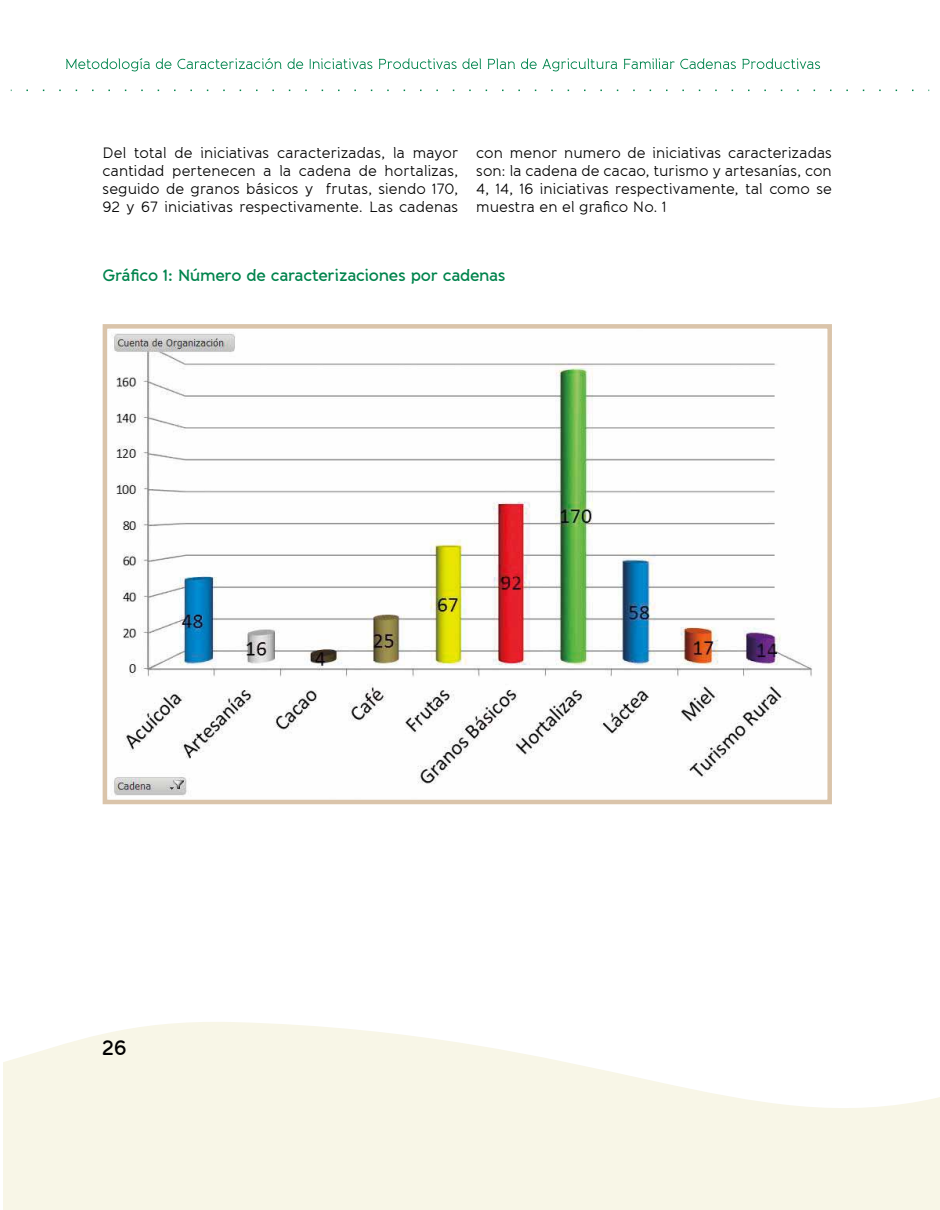
<style>
.page{position:relative;width:940px;height:1210px;background:#fff}
.page>*{position:absolute;margin:0;border:0;box-sizing:border-box;transform-origin:0 0}
.t1{font:600 21px "Banda";color:#000}
.t2{font:600 16.5px "Banda";letter-spacing:-.02em;color:#00844d}
.t3{font:15px/18px "Banda";letter-spacing:.005em;color:#000;text-align:justify}
</style>
<div class="page">
<svg style="left:66px;top:58px;width:84px;height:13px"></svg>
<svg style="left:156px;top:58px;width:15px;height:11px"></svg>
<svg style="left:177px;top:58px;width:104px;height:11px"></svg>
<svg style="left:287px;top:58px;width:16px;height:11px"></svg>
<svg style="left:310px;top:58px;width:62px;height:11px"></svg>
<svg style="left:379px;top:58px;width:77px;height:11px"></svg>
<svg style="left:462px;top:58px;width:19px;height:11px"></svg>
<svg style="left:488px;top:58px;width:27px;height:11px"></svg>
<svg style="left:521px;top:58px;width:15px;height:11px"></svg>
<svg style="left:542px;top:58px;width:75px;height:13px"></svg>
<svg style="left:624px;top:58px;width:50px;height:11px"></svg>
<svg style="left:680px;top:58px;width:56px;height:11px"></svg>
<svg style="left:742px;top:58px;width:78px;height:11px"></svg>
<svg style="left:26px;top:90px;width:888px;height:1px"></svg>
<svg style="left:3px;top:1022px;width:937px;height:188px;fill:#f8f6e7"></svg>
<img style="left:112px;top:332px;width:700px;height:464px">
<div style="left:103px;top:324px;width:729px;height:480px;border:4px solid #dac4aa"></div>
<p class="t3" style="left:103px;top:144px;width:357px">Del total de iniciativas caracterizadas, la mayor cantidad pertenecen a la cadena de hortalizas, seguido de granos básicos y frutas, siendo 170, 92 y 67 iniciativas respectivamente. Las cadenas</p>
<p class="t3" style="left:476px;top:144px;width:357px">con menor numero de iniciativas caracterizadas son: la cadena de cacao, turismo y artesanías, con 4, 14, 16 iniciativas respectivamente, tal como se muestra en el grafico No. 1</p>
<p class="t2" style="left:103px;top:265px;width:404px">Gráfico 1: Número de caracterizaciones por cadenas</p>
<h1 class="t1" style="left:103px;top:1034px;width:25px">26</h1>
</div>
